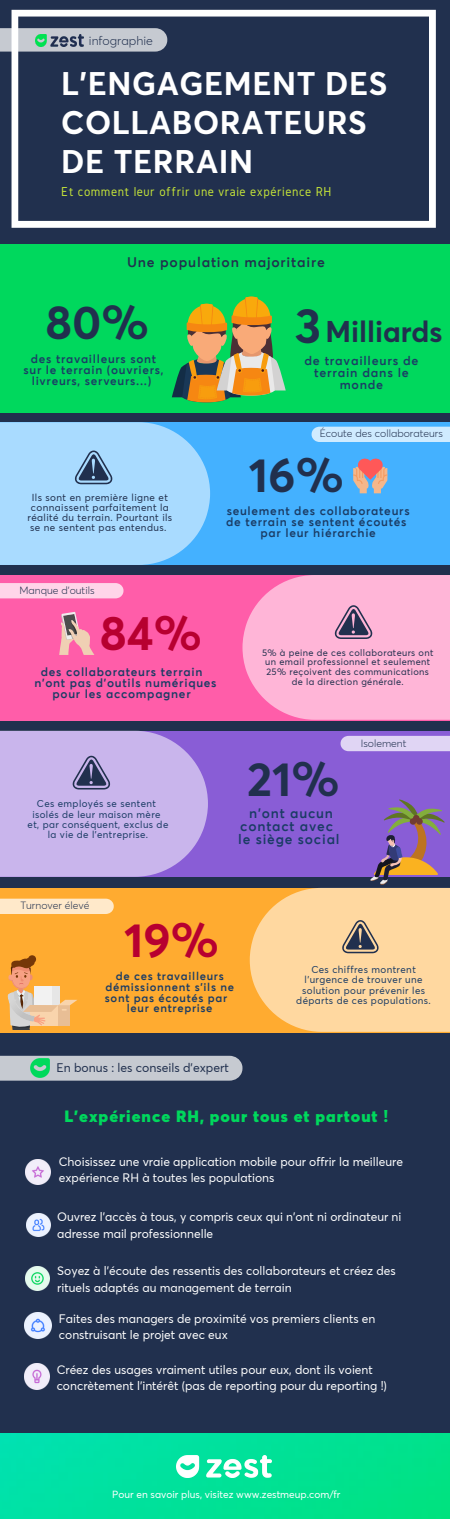
<style>
.page{position:relative;width:450px;height:1519px;background:#21304e}
.page>*{position:absolute;margin:0;border:0;box-sizing:border-box;transform-origin:0 0}
.t1{font:700 48.75px "Averta";color:#21304e}
.t2{font:700 47.25px "Averta";color:#21304e}
.t3{font:700 47.25px "Averta";color:#b70030}
.t4{font:700 46.65px "Averta";color:#21304e}
.t5{font:700 31.95px/38.8px "Averta";letter-spacing:.02em;color:#fff}
.t6{font:700 29.25px "Averta";color:#21304e}
.t7{font:900 16.35px "Averta";letter-spacing:.06em;color:#00d85d}
.t8{font:600 13.88px "Averta";letter-spacing:.06em;color:#21304e}
.t9{font:600 13.73px/13.2px "Averta";letter-spacing:.06em;color:#1b3c65;text-align:right}
.t10{font:13.42px "Gidole";letter-spacing:.04em;color:#c5e439}
.t11{font:600 12.38px/11.8px "Averta";letter-spacing:.06em;color:#1b3c65;text-align:center}
.t12{font:300 12.38px "Averta";color:#21304e}
.t13{font:12.23px "Averta";color:#21304e}
.t14{font:12.08px/16.4px "Averta";color:#fff}
.t15{font:600 11.85px/11.2px "Averta";letter-spacing:.06em;color:#1b3c65}
.t16{font:600 11.77px/11.2px "Averta";letter-spacing:.06em;color:#1b3c65;text-align:center}
.t17{font:600 11.25px/10.6px "Averta";letter-spacing:.06em;color:#1b3c65}
.t18{font:300 10.5px "Averta";color:#21304e}
.t19{font:10.12px "Averta";color:#fff}
.t20{font:9.9px/10.1px "Averta";letter-spacing:.04em;color:#21304e;text-align:center}
.t21{font:9.82px/10.3px "Averta";letter-spacing:.04em;color:#1b3c65;text-align:center}
.t22{font:9.75px/10.1px "Averta";letter-spacing:.04em;color:#1b3c65;text-align:center}
.t23{font:9.23px/9.6px "Averta";letter-spacing:.04em;color:#21304e;text-align:center}
</style>
<div class="page">
<svg style="left:12px;top:10px;width:424px;height:218px"></svg>
<div style="left:0;top:244px;width:450px;height:169px;background:#00d85d"></div>
<div style="left:0;top:422px;width:450px;height:143px;background:#44b1ff"></div>
<svg style="left:0;top:422px;width:210px;height:143px;background:#a1d7fe"></svg>
<svg style="left:0;top:28px;width:167px;height:24px;background:#c0c5cc"></svg>
<img style="left:36px;top:34px;width:48px;height:12px">
<div style="left:0;top:575px;width:450px;height:145px;background:#ff5da9"></div>
<svg style="left:242px;top:575px;width:208px;height:145px;background:#ffadd3"></svg>
<div style="left:0;top:731px;width:450px;height:145px;background:#895dd6"></div>
<div style="left:0;top:1056px;width:243px;height:24px;background:#c6cad1"></div>
<div style="left:0;top:888px;width:450px;height:144px;background:#ffab30"></div>
<img style="left:30px;top:1058px;width:20px;height:20px">
<img style="left:0;top:1433px;width:450px;height:86px">
<img style="left:177px;top:1455px;width:94px;height:23px">
<img style="left:27px;top:1214px;width:23px;height:23px">
<img style="left:25px;top:1266px;width:24px;height:24px">
<svg style="left:172px;top:297px;width:114px;height:105px"></svg>
<svg style="left:353px;top:458px;width:34px;height:35px"></svg>
<svg style="left:59px;top:612px;width:35px;height:43px"></svg>
<svg style="left:370px;top:799px;width:75px;height:85px"></svg>
<svg style="left:8px;top:955px;width:69px;height:74px"></svg>
<svg style="left:0;top:731px;width:208px;height:146px;background:#c3adea"></svg>
<svg style="left:72px;top:756px;width:38px;height:33px"></svg>
<svg style="left:250px;top:888px;width:200px;height:144px;background:#fed496"></svg>
<svg style="left:342px;top:920px;width:37px;height:33px"></svg>
<div style="left:0;top:899px;width:114px;height:15px;background:#ffe9ca"></div>
<div style="left:341px;top:736px;width:109px;height:15px;background:#e0d5f4"></div>
<div style="left:0;top:583px;width:124px;height:15px;background:#ffd5e9"></div>
<div style="left:312px;top:427px;width:138px;height:15px;background:#cfebff"></div>
<img style="left:25px;top:1364px;width:25px;height:25px">
<img style="left:25px;top:1159px;width:25px;height:25px">
<img style="left:25px;top:1312px;width:26px;height:26px">
<svg style="left:334px;top:605px;width:39px;height:34px"></svg>
<svg style="left:75px;top:450px;width:38px;height:34px"></svg>
<p class="t12" style="left:89px;top:32px;width:65px">infographie</p>
<p class="t5" style="left:61px;top:64px;width:328px">L'ENGAGEMENT DES<br>COLLABORATEURS<br>DE TERRAIN</p>
<p class="t10" style="left:61px;top:184px;width:272px">Et comment leur offrir une vraie expérience RH</p>
<p class="t8" style="left:127px;top:256px;width:199px">Une population majoritaire</p>
<p class="t4" style="left:46px;top:293px;width:105px">80%</p>
<p class="t16" style="left:24px;top:354px;width:141px">des travailleurs sont sur le terrain (ouvriers, livreurs, serveurs...)</p>
<p class="t20" style="left:28px;top:492px;width:146px">Ils sont en première ligne et connaissent parfaitement la réalité du terrain. Pourtant ils se ne sentent pas entendus.</p>
<p class="t1" style="left:295px;top:295px;width:28px">3</p>
<p class="t6" style="left:325px;top:313px;width:119px">Milliards</p>
<p class="t11" style="left:304px;top:356px;width:116px">de travailleurs de terrain dans le monde</p>
<p class="t18" style="left:320px;top:427px;width:125px">Écoute des collaborateurs</p>
<p class="t2" style="left:249px;top:446px;width:96px">16%</p>
<p class="t15" style="left:226px;top:506px;width:185px">seulement des collaborateurs de terrain se sentent écoutés</p>
<p class="t15" style="left:260px;top:528px;width:117px">par leur hiérarchie</p>
<p class="t18" style="left:20px;top:583px;width:76px">Manque d'outils</p>
<p class="t3" style="left:100px;top:604px;width:104px">84%</p>
<p class="t15" style="left:41px;top:667px;width:163px">des collaborateurs terrain</p>
<p class="t15" style="left:34px;top:678px;width:184px">n'ont pas d'outils numériques</p>
<p class="t15" style="left:53px;top:689px;width:140px">pour les accompagner</p>
<p class="t22" style="left:37px;top:799px;width:121px">Ces employés se sentent</p>
<p class="t22" style="left:32px;top:809px;width:130px">isolés de leur maison mère</p>
<p class="t22" style="left:28px;top:819px;width:142px">et, par conséquent, exclus de la vie de l’entreprise.</p>
<p class="t23" style="left:262px;top:648px;width:173px">5% à peine de ces collaborateurs ont un email professionnel et seulement 25% reçoivent des communications de la direction générale.</p>
<p class="t2" style="left:247px;top:749px;width:94px">21%</p>
<p class="t9" style="left:240px;top:807px;width:94px">n'ont aucun contact avec</p>
<p class="t9" style="left:238px;top:834px;width:103px">le siège social</p>
<p class="t18" style="left:361px;top:736px;width:47px">Isolement</p>
<p class="t18" style="left:20px;top:899px;width:71px">Turnover élevé</p>
<p class="t3" style="left:124px;top:911px;width:96px">19%</p>
<p class="t17" style="left:105px;top:972px;width:131px;text-indent:11px">de ces travailleurs démissionnent s'ils ne sont pas écoutés par</p>
<p class="t17" style="left:127px;top:1004px;width:87px">leur entreprise</p>
<p class="t13" style="left:57px;top:1060px;width:174px">En bonus : les conseils d'expert</p>
<p class="t21" style="left:296px;top:964px;width:136px">Ces chiffres montrent l’urgence de trouver une solution pour prévenir les départs de ces populations.</p>
<p class="t7" style="left:64px;top:1106px;width:326px">L'expérience RH, pour tous et partout !</p>
<p class="t14" style="left:59px;top:1153px;width:346px">Choisissez une vraie application mobile pour offrir la meilleure expérience RH à toutes les populations</p>
<p class="t14" style="left:57px;top:1209px;width:346px">Ouvrez l'accès à tous, y compris ceux qui n'ont ni ordinateur ni</p>
<p class="t14" style="left:57px;top:1225px;width:158px">adresse mail professionnelle</p>
<p class="t14" style="left:57px;top:1263px;width:340px">Soyez à l'écoute des ressentis des collaborateurs et créez des</p>
<p class="t14" style="left:57px;top:1279px;width:236px">rituels adaptés au management de terrain</p>
<p class="t14" style="left:59px;top:1310px;width:318px">Faites des managers de proximité vos premiers clients en</p>
<p class="t14" style="left:59px;top:1326px;width:170px">construisant le projet avec eux</p>
<p class="t14" style="left:57px;top:1361px;width:318px">Créez des usages vraiment utiles pour eux, dont ils voient</p>
<p class="t14" style="left:57px;top:1377px;width:332px">concrètement l'intérêt (pas de reporting pour du reporting !)</p>
<p class="t19" style="left:112px;top:1488px;width:230px">Pour en savoir plus, visitez www.zestmeup.com/fr</p>
</div>
